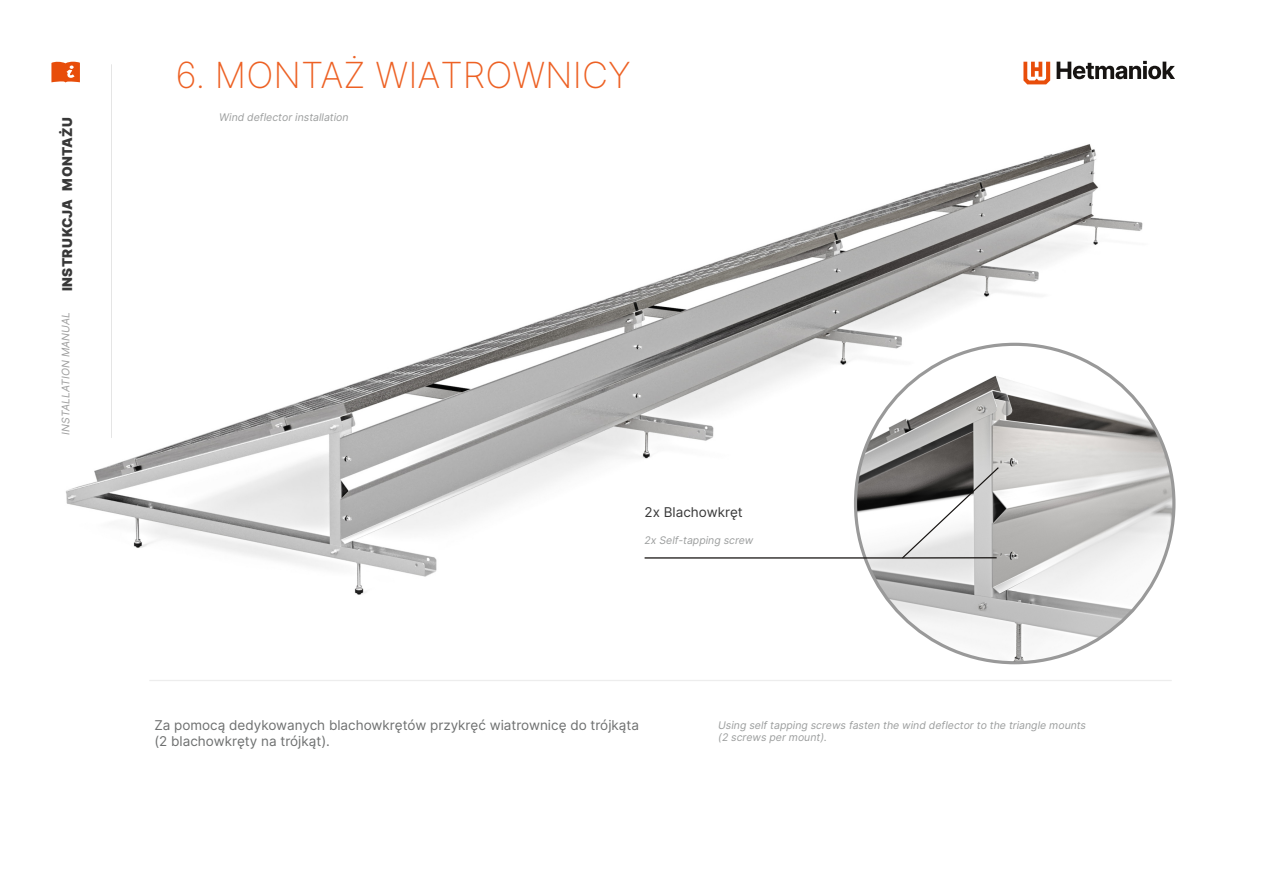
<style>
.page{position:relative;width:1263px;height:893px;background:#fff}
.page>*{position:absolute;margin:0;border:0;box-sizing:border-box;transform-origin:0 0}
.t1{font:200 36px "Inter";color:#ed6124}
.t2{font:13.5px/16.4px "Inter";color:#6e7070}
.t3{font:700 13.5px "Inter";letter-spacing:.04em;color:#383838}
.t4{font:13.5px "Inter";color:#383838}
.t5{font:italic 10.5px/12.8px "Inter";color:#9c9e9e}
.t6{font:italic 10.5px "Inter";color:#9e9e9e}
</style>
<div class="page">
<svg style="left:1023px;top:62px;width:27px;height:22px"></svg>
<svg style="left:1056px;top:61px;width:119px;height:18px"></svg>
<svg style="left:51px;top:62px;width:29px;height:21px"></svg>
<hr style="left:111px;top:64px;width:1px;height:434px;background:#e3e3e3">
<hr style="left:149px;top:680px;width:1023px;height:1px;background:#ededed">
<img style="left:66px;top:144px;width:1107px;height:501px">
<img style="left:855px;top:344px;width:319px;height:319px;border-radius:50%">
<svg style="left:643px;top:466px;width:357px;height:93px"></svg>
<hr style="left:902px;top:557px;width:95px;height:1px;background:#171412">
<p class="t3" style="left:59px;top:291px;width:176px;rotate:-90deg">INSTRUKCJA MONTAŻU</p>
<p class="t6" style="left:59px;top:435px;width:124px;rotate:-90deg">INSTALLATION MANUAL</p>
<h1 class="t1" style="left:175px;top:53px;width:457px">6. MONTAŻ WIATROWNICY</h1>
<p class="t5" style="left:219px;top:111px;width:131px">Wind deflector installation</p>
<p class="t4" style="left:645px;top:504px;width:100px">2x Blachowkręt</p>
<p class="t5" style="left:645px;top:534px;width:110px">2x Self-tapping screw</p>
<p class="t2" style="left:154px;top:716px;width:486px">Za pomocą dedykowanych blachowkrętów przykręć wiatrownicę do trójkąta (2 blachowkręty na trójkąt).</p>
<p class="t5" style="left:718px;top:718px;width:369px">Using self tapping screws fasten the wind deflector to the triangle mounts (2 screws per mount).</p>
</div>
